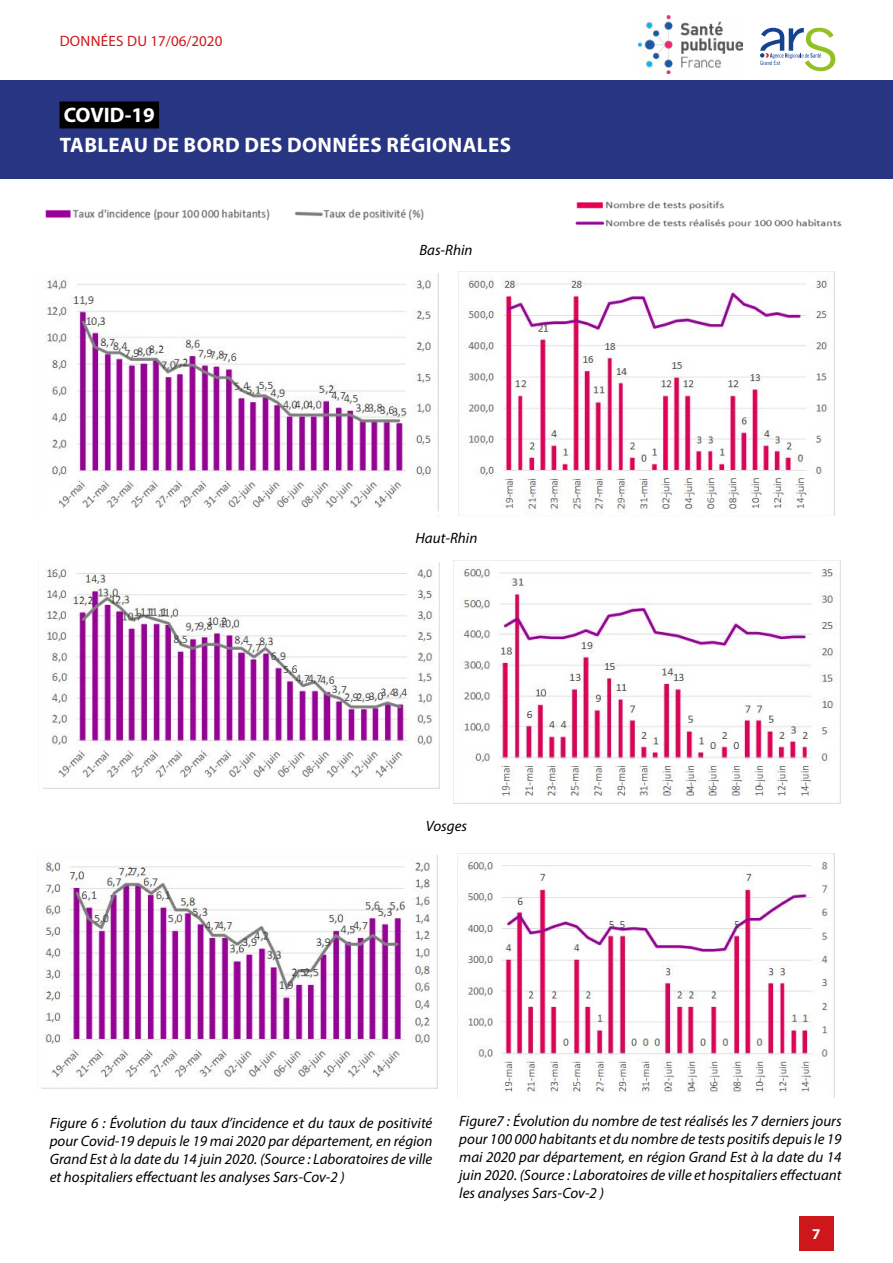
<style>
.page{position:relative;width:893px;height:1263px;background:#fff}
.page>*{position:absolute;margin:0;border:0;box-sizing:border-box;transform-origin:0 0}
.t1{font:700 21px/29.4px "Myriad Pro";letter-spacing:.02em;color:#fff}
.Legende{font:italic 15px/18px "Myriad Pro";color:#000;text-align:justify}
.t2{font:15px "Myriad Pro";letter-spacing:.02em;color:#cd171a}
.t3{font:700 15px "Myriad Pro";color:#fff}
.t4{font:5.85px "Trade Gothic LT Std Cn 18";color:#154390}
</style>
<div class="page">
<div style="left:0;top:80px;width:893px;height:99px;background:#283583"></div>
<div style="left:60px;top:101px;width:99px;height:27px;background:#000"></div>
<div style="left:799px;top:1216px;width:34px;height:34px;background:#cd171a"></div>
<img style="left:638px;top:15px;width:104px;height:59px">
<svg style="left:760px;top:28px;width:75px;height:43px"></svg>
<img style="left:45px;top:209px;width:379px;height:11px">
<img style="left:575px;top:201px;width:267px;height:28px">
<img style="left:47px;top:274px;width:392px;height:236px">
<img style="left:464px;top:272px;width:371px;height:243px">
<img style="left:47px;top:564px;width:392px;height:224px">
<img style="left:454px;top:560px;width:387px;height:244px">
<img style="left:42px;top:856px;width:396px;height:232px">
<img style="left:458px;top:853px;width:376px;height:243px">
<p class="t2" style="left:60px;top:31px;width:164px">DONNÉES DU 17/06/2020</p>
<h1 class="t1" style="left:60px;top:100px;width:453px">COVID-19<br>TABLEAU DE BORD DES DONNÉES RÉGIONALES</h1>
<p class="Legende" style="left:419px;top:240px;width:55px">Bas-Rhin</p>
<p class="Legende" style="left:416px;top:529px;width:63px">Haut-Rhin</p>
<p class="Legende" style="left:426px;top:817px;width:43px">Vosges</p>
<p class="t4" style="left:760px;top:59px;width:22px">Grand Est</p>
<p class="Legende" style="left:50px;top:1114px;width:384px">Figure 6 : Évolution du taux d’incidence et du taux de positivité pour Covid-19 depuis le 19 mai 2020 par département, en région Grand Est à la date du 14 juin 2020. (Source : Laboratoires de ville et hospitaliers effectuant les analyses Sars-Cov-2 )</p>
<p class="Legende" style="left:459px;top:1112px;width:384px">Figure7 : Évolution du nombre de test réalisés les 7 derniers jours pour 100 000 habitants et du nombre de tests positifs depuis le 19 mai 2020 par département, en région Grand Est à la date du 14 juin 2020. (Source : Laboratoires de ville et hospitaliers effectuant les analyses Sars-Cov-2 )</p>
<p class="t3" style="left:812px;top:1224px;width:10px">7</p>
</div>
